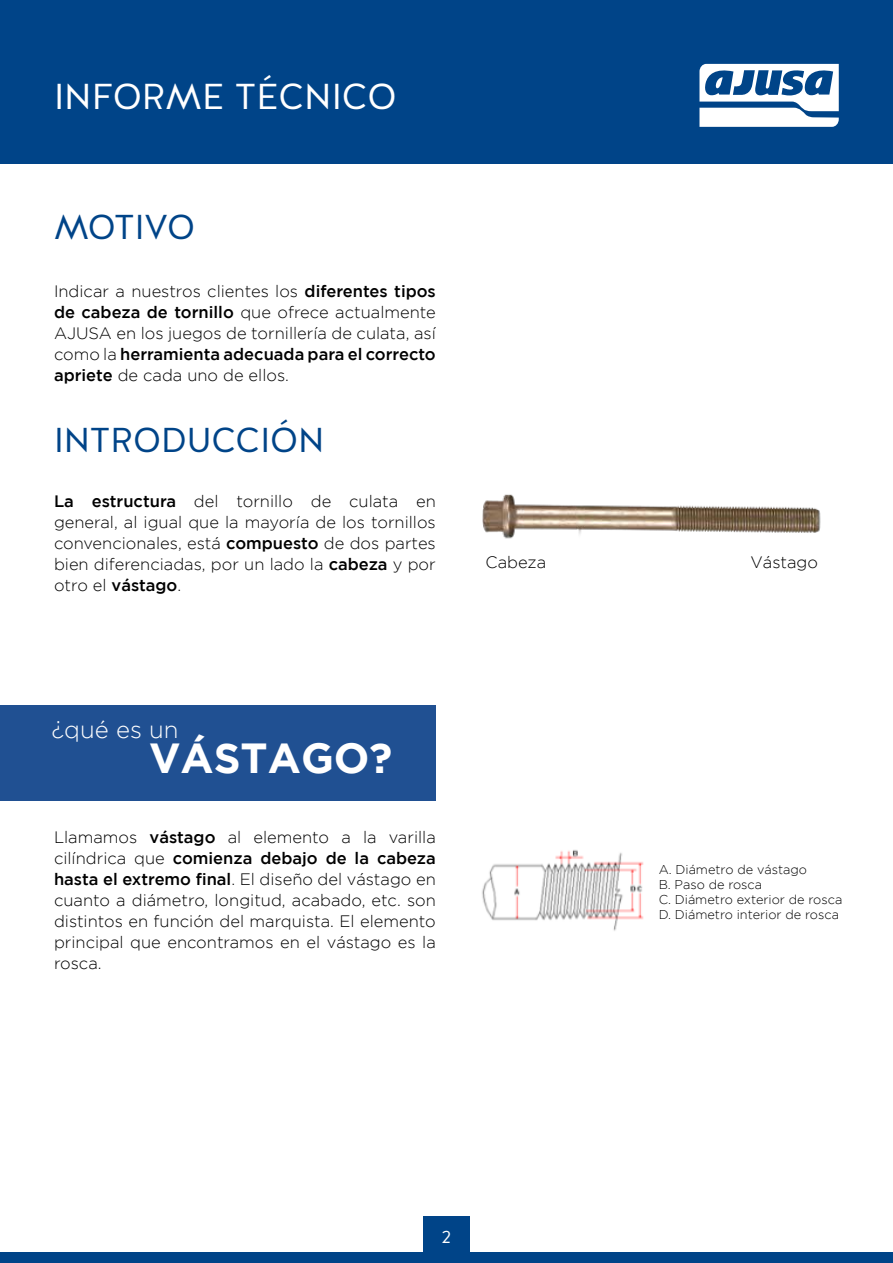
<style>
.page{position:relative;width:893px;height:1263px;background:#fff}
.page>*{position:absolute;margin:0;border:0;box-sizing:border-box;transform-origin:0 0}
.t1{font:700 42px "Gotham";color:#fff}
.t2{font:36px "Halis GR";color:#fff}
.t3{font:34.5px "Halis GR";color:#048}
.t4{font:300 24px "Gotham";color:#fff}
.t5{font:18px "Halis GR";color:#fff}
.t6{font:300 16.5px/21px "Gotham";color:#000;text-align:justify}
.t7{font:300 12.75px/15px "Gotham";color:#000}
.s1{font-weight:500}
</style>
<div class="page">
<div style="left:0;top:0;width:893px;height:163px;background:#048"></div>
<svg style="left:699px;top:64px;width:140px;height:63px"></svg>
<div style="left:0;top:1252px;width:893px;height:11px;background:#048"></div>
<div style="left:423px;top:1216px;width:47px;height:46px;background:#048"></div>
<img style="left:482px;top:494px;width:339px;height:45px">
<div style="left:0;top:705px;width:436px;height:96px;background:#205092"></div>
<img style="left:482px;top:850px;width:162px;height:81px">
<h2 class="t2" style="left:54px;top:73px;width:344px">INFORME TÉCNICO</h2>
<h3 class="t3" style="left:54px;top:204px;width:143px">MOTIVO</h3>
<p class="t6" style="left:54px;top:280px;width:383px">Indicar a nuestros clientes los <span class="s1">diferentes tipos de cabeza de tornillo</span> que ofrece actualmente AJUSA en los juegos de tornillería de culata, así como la <span class="s1">herramienta adecuada para el correcto apriete</span> de cada uno de ellos.</p>
<h3 class="t3" style="left:54px;top:418px;width:272px">INTRODUCCIÓN</h3>
<p class="t6" style="left:54px;top:490px;width:383px"><span class="s1">La estructura</span> del tornillo de culata en general, al igual que la mayoría de los tornillos convencionales, está <span class="s1">compuesto</span> de dos partes bien diferenciadas, por un lado la <span class="s1">cabeza</span> y por otro el <span class="s1">vástago</span>.</p>
<h3 class="t4" style="left:51px;top:717px;width:129px">¿qué es un</h3>
<h1 class="t1" style="left:149px;top:734px;width:245px">VÁSTAGO?</h1>
<p class="t6" style="left:54px;top:827px;width:383px">Llamamos <span class="s1">vástago</span> al elemento a la varilla cilíndrica que <span class="s1">comienza debajo de la cabeza hasta el extremo final</span>. El diseño del vástago en cuanto a diámetro, longitud, acabado, etc. son distintos en función del marquista. El elemento principal que encontramos en el vástago es la rosca.</p>
<p class="t6" style="left:486px;top:551px;width:62px">Cabeza</p>
<p class="t6" style="left:750px;top:551px;width:69px">Vástago</p>
<p class="t7" style="left:659px;top:862px;width:185px">A. Diámetro de vástago<br>B. Paso de rosca<br>C. Diámetro exterior de rosca<br>D. Diámetro interior de rosca</p>
<p class="t5" style="left:442px;top:1225px;width:11px">2</p>
</div>
